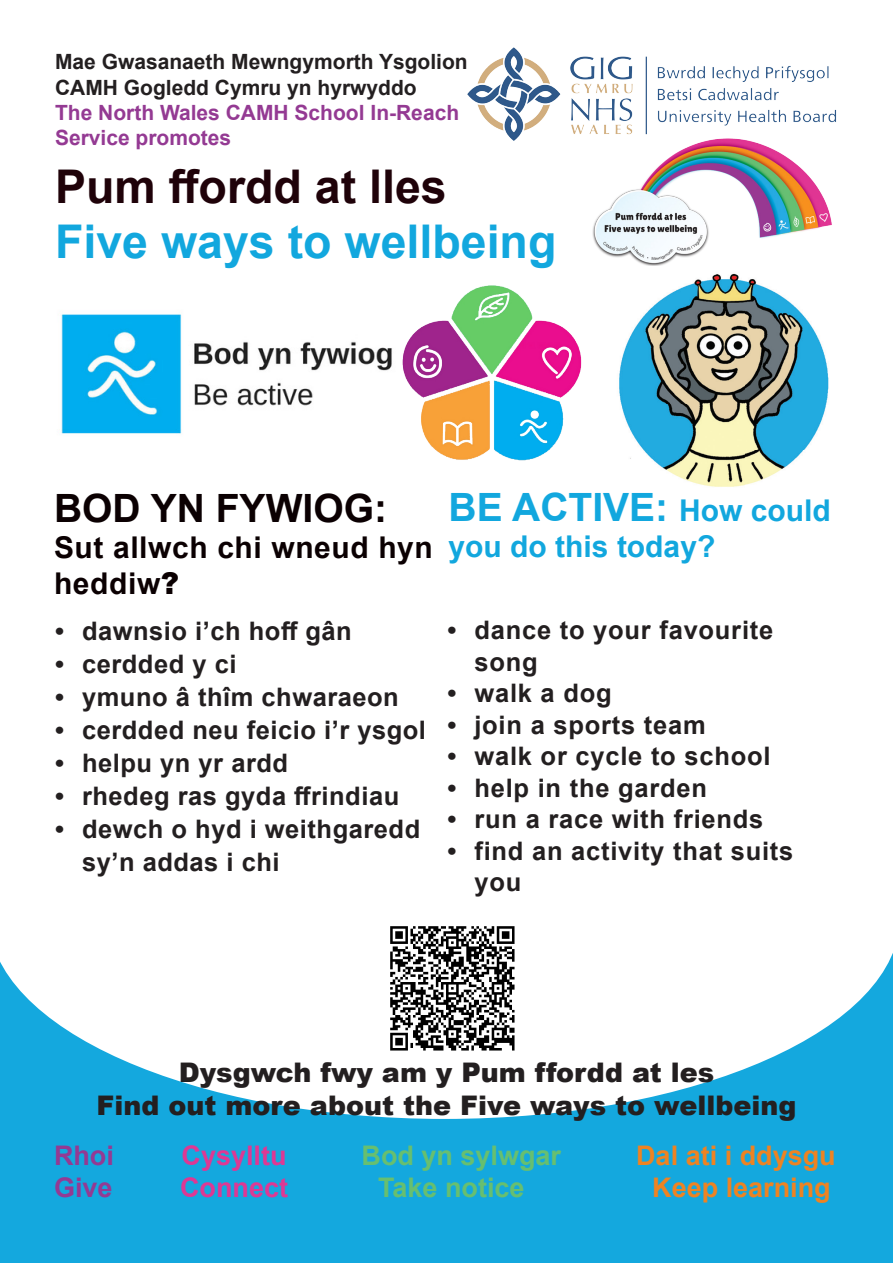
<style>
.page{position:relative;width:893px;height:1263px;background:#fff}
.page>*{position:absolute;margin:0;border:0;box-sizing:border-box;transform-origin:0 0}
.t1{font:700 46.5px "Arial";color:#12a7de}
.t2{font:700 46.5px "Arial";color:#1f0209}
.t3{font:700 39px "Arial";color:#12a7de}
.t4{font:700 39px "Arial";color:#0b0002}
.t5{font:700 30px/36px "Arial";letter-spacing:.02em;color:#0b0002}
.t6{font:700 30px "Arial";color:#12a7de}
.t7{font:900 27px "Arial";color:#231f20}
.t8{font:700 27px "Arial";color:#ee8322}
.t9{font:700 27px "Arial";color:#67bf70}
.t10{font:700 27px "Arial";color:#de3894}
.t11{font:700 27px "Arial";color:#943a93}
.t12{font:700 25.5px/31.5px "Arial";letter-spacing:.02em;color:#231f20}
.t13{font:700 21px/25.2px "Arial";color:#231f20}
.t14{font:700 21px/25.2px "Arial";color:#943a93}
.s1{font-weight:900}
.s2{font-size:30px}
</style>
<div class="page">
<svg style="left:0;top:953px;width:893px;height:310px;fill:#14a8de"></svg>
<img style="left:468px;top:47px;width:361px;height:93px">
<img style="left:564px;top:87px;width:273px;height:179px">
<img style="left:59px;top:314px;width:333px;height:120px">
<img style="left:402px;top:285px;width:180px;height:176px">
<img style="left:619px;top:273px;width:210px;height:214px">
<img style="left:383px;top:926px;width:140px;height:132px">
<p class="t13" style="left:55px;top:50px;width:414px">Mae Gwasanaeth Mewngymorth Ysgolion<br>CAMH Gogledd Cymru yn hyrwyddo</p>
<p class="t14" style="left:55px;top:100px;width:406px">The North Wales CAMH School In-Reach<br>Service promotes</p>
<p class="t2" style="left:55px;top:154px;width:393px">Pum ffordd at lles</p>
<p class="t1" style="left:55px;top:209px;width:503px">Five ways to wellbeing</p>
<p class="t4" style="left:54px;top:480px;width:334px">BOD YN FYWIOG:</p>
<p class="t5" style="left:54px;top:529px;width:380px">Sut allwch chi wneud hyn heddiw<span class="s1">?</span></p>
<p class="t12" style="left:55px;top:616px;width:298px">• dawnsio i’ch hoff gân</p>
<p class="t12" style="left:55px;top:649px;width:183px">• cerdded y ci</p>
<p class="t12" style="left:55px;top:682px;width:345px">• ymuno â thîm chwaraeon</p>
<p class="t12" style="left:55px;top:715px;width:372px">• cerdded neu feicio i’r ysgol</p>
<p class="t12" style="left:55px;top:748px;width:235px">• helpu yn yr ardd</p>
<p class="t12" style="left:55px;top:781px;width:346px">• rhedeg ras gyda ffrindiau</p>
<p class="t12" style="left:82px;top:813px;width:340px;line-height:33px;text-indent:-27px">• dewch o hyd i weithgaredd sy’n addas i chi</p>
<p class="t3" style="left:449px;top:480px;width:384px">BE ACTIVE: <span class="s2">How could</span></p>
<p class="t6" style="left:449px;top:526px;width:268px">you do this today?</p>
<p class="t12" style="left:474px;top:615px;width:300px;text-indent:-27px">• dance to your favourite song</p>
<p class="t12" style="left:447px;top:678px;width:166px">• walk a dog</p>
<p class="t12" style="left:447px;top:709px;width:260px">• join a sports team</p>
<p class="t12" style="left:447px;top:741px;width:325px">• walk or cycle to school</p>
<p class="t12" style="left:447px;top:772px;width:261px">• help in the garden</p>
<p class="t12" style="left:447px;top:804px;width:317px">• run a race with friends</p>
<p class="t12" style="left:474px;top:835px;width:320px;text-indent:-27px">• find an activity that suits you</p>
<p class="t7" style="left:179px;top:1053px;width:537px">Dysgwch fwy am y Pum ffordd at les</p>
<p class="t7" style="left:96px;top:1085px;width:701px">Find out more about the Five ways to wellbeing</p>
<p class="t11" style="left:54px;top:1136px;width:61px">Rhoi</p>
<p class="t10" style="left:182px;top:1136px;width:107px">Cysylltu</p>
<p class="t9" style="left:362px;top:1136px;width:201px">Bod yn sylwgar</p>
<p class="t8" style="left:636px;top:1136px;width:201px">Dal ati i ddysgu</p>
<p class="t11" style="left:54px;top:1169px;width:60px">Give</p>
<p class="t10" style="left:180px;top:1169px;width:109px">Connect</p>
<p class="t9" style="left:378px;top:1169px;width:148px">Take notice</p>
<p class="t8" style="left:652px;top:1169px;width:180px">Keep learning</p>
</div>
